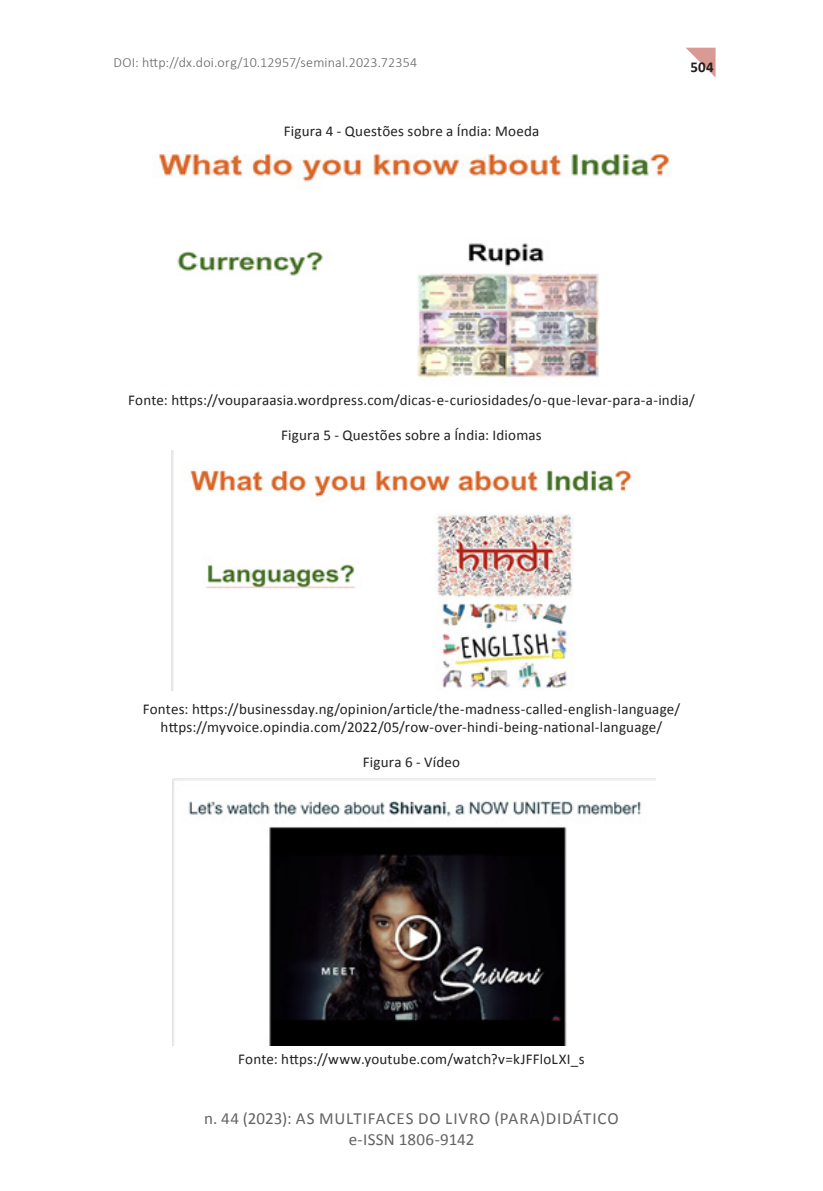
<style>
.page{position:relative;width:823px;height:1191px;background:#fff}
.page>*{position:absolute;margin:0;border:0;box-sizing:border-box;transform-origin:0 0}
.t1{font:17px/20.4px "Calibri";letter-spacing:.04em;color:#636366;text-align:center}
.legenda_IMG{font:15px "Calibri";letter-spacing:.015em;color:#231f20}
.t2{font:700 15px "Calibri";color:#231f20}
.t3{font:300 14px "Calibri";letter-spacing:.015em;color:#636366}
</style>
<div class="page">
<svg style="left:686px;top:48px;width:29px;height:29px"></svg>
<img style="left:158px;top:154px;width:512px;height:224px">
<img style="left:172px;top:451px;width:460px;height:239px">
<img style="left:172px;top:778px;width:482px;height:267px">
<p class="t3" style="left:113px;top:54px;width:305px">DOI: http://dx.doi.org/10.12957/seminal.2023.72354</p>
<p class="legenda_IMG" style="left:283px;top:122px;width:257px">Figura 4 - Questões sobre a Índia: Moeda</p>
<p class="t2" style="left:690px;top:57px;width:25px">504</p>
<p class="legenda_IMG" style="left:128px;top:390px;width:568px">Fonte: https://vouparaasia.wordpress.com/dicas-e-curiosidades/o-que-levar-para-a-india/</p>
<p class="legenda_IMG" style="left:281px;top:425px;width:262px">Figura 5 - Questões sobre a Índia: Idiomas</p>
<p class="legenda_IMG" style="left:143px;top:699px;width:538px">Fontes: https://businessday.ng/opinion/article/the-madness-called-english-language/</p>
<p class="legenda_IMG" style="left:160px;top:717px;width:503px">https://myvoice.opindia.com/2022/05/row-over-hindi-being-national-language/</p>
<p class="legenda_IMG" style="left:362px;top:752px;width:99px">Figura 6 - Vídeo</p>
<p class="legenda_IMG" style="left:238px;top:1049px;width:348px">Fonte: https://www.youtube.com/watch?v=kJFFloLXI_s</p>
<p class="t1" style="left:204px;top:1108px;width:416px">n. 44 (2023): AS MULTIFACES DO LIVRO (PARA)DIDÁTICO e-ISSN 1806-9142</p>
</div>
